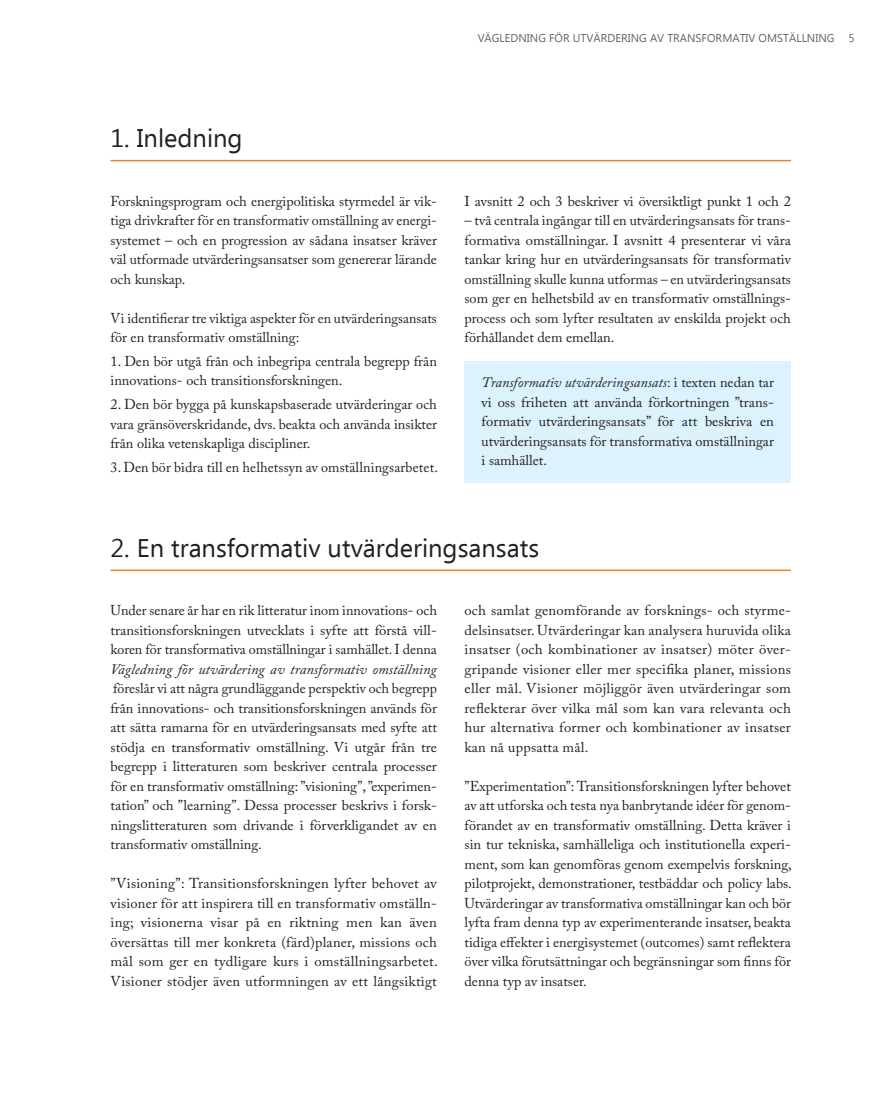
<style>
.page{position:relative;width:893px;height:1106px;background:#fff}
.page>*{position:absolute;margin:0;border:0;box-sizing:border-box;transform-origin:0 0}
.Rubrik_1{font:25.5px "Ebrima";color:#231f20}
.Brödtext_adobe_caslo{font:14.25px/19.5px "Adobe Caslon Pro";color:#231f20;text-align:justify}
.Listor_i_brödtext{font:14.25px/19.5px "Adobe Caslon Pro";color:#231f20}
.text_i_blå_rutor{font:14.25px/19.5px "Adobe Caslon Pro";color:#231f20;text-align:justify}
.t1{font:11.25px "Ebrima";color:#636366}
.s1{font-style:italic}
</style>
<div class="page">
<div style="left:464px;top:362px;width:327px;height:121px;background:#dcf2fc"></div>
<hr style="left:111px;top:160px;width:680px;height:1px;background:#f47f24">
<hr style="left:111px;top:569px;width:680px;height:2px;background:#f47f24">
<p class="t1" style="left:478px;top:30px;width:358px">VÄGLEDNING FÖR UTVÄRDERING AV TRANSFORMATIV OMSTÄLLNING</p>
<p class="t1" style="left:849px;top:30px;width:8px">5</p>
<p class="Rubrik_1" style="left:111px;top:120px;width:134px">1. Inledning</p>
<p class="Brödtext_adobe_caslo" style="left:111px;top:191px;width:328px">Forskningsprogram och energipolitiska styrmedel är vik&shy;tiga drivkrafter för en transformativ omställning av energi&shy;systemet – och en progression av sådana insatser kräver väl utformade utvärderingsansatser som genererar lärande och kunskap.</p>
<p class="Brödtext_adobe_caslo" style="left:111px;top:308px;width:328px">Vi identifierar tre viktiga aspekter för en utvärderingsansats för en transformativ omställning:</p>
<p class="Listor_i_brödtext" style="left:111px;top:351px;width:328px">1. Den bör utgå från och inbegripa centrala begrepp från innovations- och transitionsforskningen.</p>
<p class="Listor_i_brödtext" style="left:111px;top:394px;width:328px;text-align:justify">2. Den bör bygga på kunskapsbaserade utvärderingar och vara gränsöverskridande, dvs. beakta och använda insikter från olika vetenskapliga discipliner.</p>
<p class="Listor_i_brödtext" style="left:111px;top:457px;width:329px">3. Den bör bidra till en helhetssyn av omställningsarbetet.</p>
<p class="Brödtext_adobe_caslo" style="left:465px;top:191px;width:328px">I avsnitt 2 och 3 beskriver vi översiktligt punkt 1 och 2</p>
<p class="Brödtext_adobe_caslo" style="left:465px;top:210px;width:328px">– två centrala ingångar till en utvärderingsansats för trans&shy;formativa omställningar. I avsnitt 4 presenterar vi våra tankar kring hur en utvärderingsansats för transformativ omställning skulle kunna utformas – en utvärderingsansats som ger en helhetsbild av en transformativ omställnings&shy;process och som lyfter resultaten av enskilda projekt och förhållandet dem emellan.</p>
<p class="text_i_blå_rutor" style="left:482px;top:372px;width:294px"><span class="s1">Transformativ utvärderingsansats</span>: i texten nedan tar vi oss friheten att använda förkortningen ”trans&shy;formativ utvärderingsansats” för att beskriva en utvärderingsansats för transformativa omställningar i samhället.</p>
<p class="Rubrik_1" style="left:111px;top:529px;width:430px">2. En transformativ utvärderingsansats</p>
<p class="Brödtext_adobe_caslo" style="left:111px;top:600px;width:328px">Under senare år har en rik litteratur inom innovations- och transitionsforskningen utvecklats i syfte att förstå vill&shy;koren för transformativa omställningar i samhället. I denna <span class="s1">Vägledning för utvärdering av transformativ omställning </span>föreslår vi att några grundläggande perspektiv och begrepp från innovations- och transitionsforskningen används för att sätta ramarna för en utvärderingsansats med syfte att stödja en transformativ omställning. Vi utgår från tre begrepp i litteraturen som beskriver centrala processer för en transformativ omställning: ”visioning”, ”experimen&shy;tation” och ”learning”. Dessa processer beskrivs i forsk&shy;ningslitteraturen som drivande i förverkligandet av en transformativ omställning.</p>
<p class="Brödtext_adobe_caslo" style="left:111px;top:873px;width:329px">”Visioning”: Transitionsforskningen lyfter behovet av visioner för att inspirera till en transformativ omställn&shy;ing; visionerna visar på en riktning men kan även översättas till mer konkreta (färd)planer, missions och mål som ger en tydligare kurs i omställningsarbetet.<br>Visioner stödjer även utformningen av ett långsiktigt</p>
<p class="Brödtext_adobe_caslo" style="left:465px;top:600px;width:328px">och samlat genomförande av forsknings- och styrme&shy;delsinsatser. Utvärderingar kan analysera huruvida olika insatser (och kombinationer av insatser) möter över&shy;gripande visioner eller mer specifika planer, missions eller mål. Visioner möjliggör även utvärderingar som reflekterar över vilka mål som kan vara relevanta och hur alternativa former och kombinationer av insatser kan nå uppsatta mål.</p>
<p class="Brödtext_adobe_caslo" style="left:465px;top:776px;width:329px">”Experimentation”: Transitionsforskningen lyfter behovet av att utforska och testa nya banbrytande idéer för genom&shy;förandet av en transformativ omställning. Detta kräver i sin tur tekniska, samhälleliga och institutionella experi&shy;ment, som kan genomföras genom exempelvis forskning, pilotprojekt, demonstrationer, testbäddar och policy labs.<br>Utvärderingar av transformativa omställningar kan och bör lyfta fram denna typ av experimenterande insatser, beakta tidiga effekter i energisystemet (outcomes) samt reflektera över vilka förutsättningar och begränsningar som finns för denna typ av insatser.</p>
</div>
